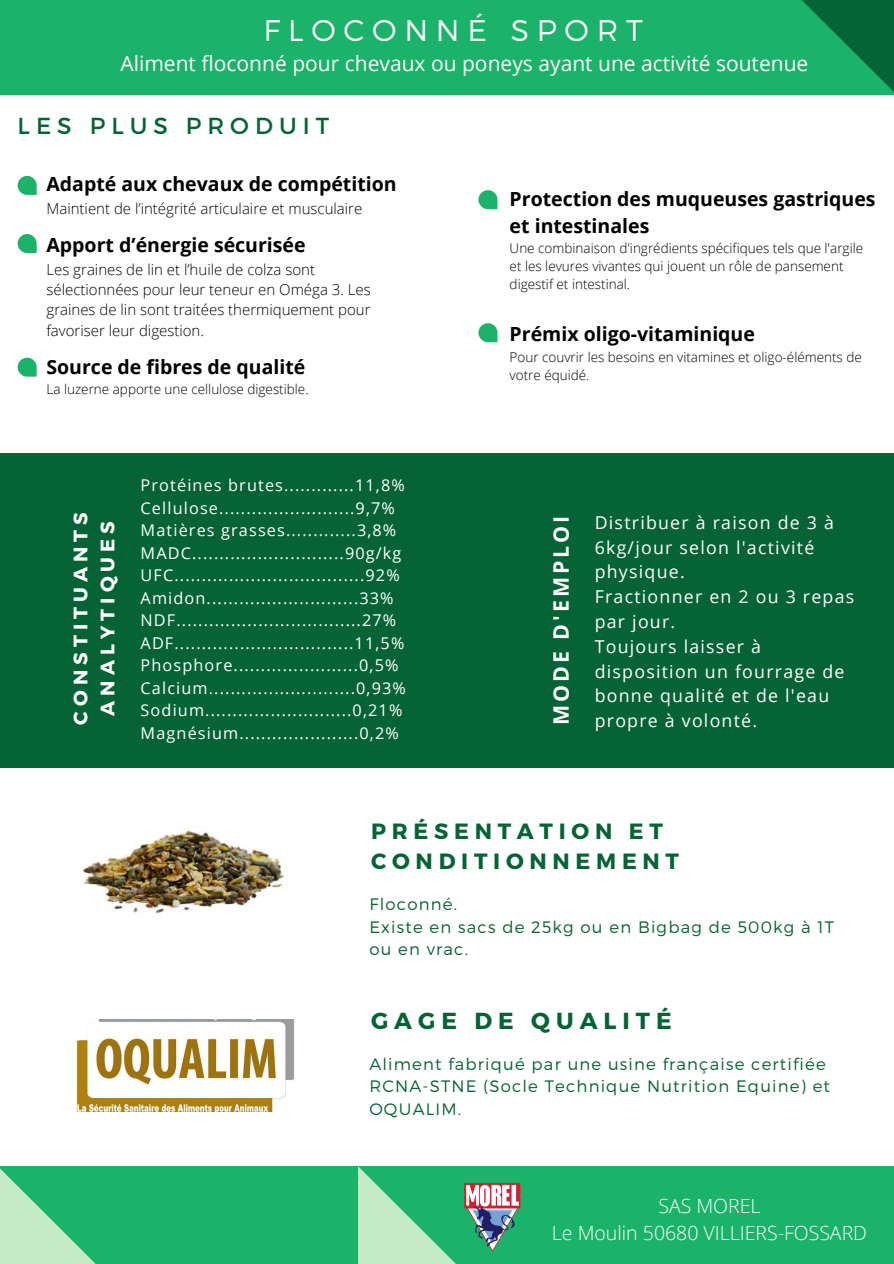
<style>
.page{position:relative;width:894px;height:1264px;background:#fff}
.page>*{position:absolute;margin:0;border:0;box-sizing:border-box;transform-origin:0 0}
.t1{font:300 29.85px "Montserrat";letter-spacing:.26em;color:#fff}
.t2{font:23.1px "Montserrat";letter-spacing:.26em;color:#066336}
.t3{font:700 23.1px "Montserrat";letter-spacing:.26em;color:#066336}
.t4{font:700 22.05px/30.3px "Montserrat";letter-spacing:.26em;color:#066336}
.t5{font:700 21.3px "Open Sans";letter-spacing:.14em;color:#fff}
.t6{font:21px "Open Sans";color:#fff}
.t7{font:700 19.5px/27px "Open Sans";color:#000}
.t8{font:300 19.5px/27px "Open Sans";color:#fff;text-align:center}
.t9{font:700 19.5px/27px "Montserrat";letter-spacing:.26em;color:#fff;text-align:center}
.t10{font:17.7px/24.8px "Open Sans";letter-spacing:.07em;color:#fff}
.t11{font:300 16.5px/22.5px "Montserrat";letter-spacing:.07em;color:#066336}
.t12{font:16.2px "Open Sans";letter-spacing:.07em;color:#fff}
.t13{font:300 15px/20.2px "Open Sans";color:#000}
.t14{font:300 13.5px/18px "Open Sans";color:#000}
</style>
<div class="page">
<div style="left:0;top:1166px;width:893px;height:97px;background:#1bb269"></div>
<div style="left:0;top:0;width:893px;height:95px;background:#1bb269"></div>
<svg style="left:358px;top:1166px;width:97px;height:97px"></svg>
<svg style="left:802px;top:0;width:91px;height:91px"></svg>
<svg style="left:0;top:1103px;width:192px;height:160px"></svg>
<div style="left:0;top:453px;width:893px;height:314px;background:#066336"></div>
<img style="left:82px;top:830px;width:202px;height:84px">
<svg style="left:18px;top:176px;width:19px;height:19px"></svg>
<svg style="left:18px;top:234px;width:19px;height:19px"></svg>
<svg style="left:18px;top:357px;width:19px;height:19px"></svg>
<svg style="left:478px;top:190px;width:19px;height:19px"></svg>
<svg style="left:478px;top:323px;width:19px;height:19px"></svg>
<img style="left:464px;top:1183px;width:57px;height:69px">
<img style="left:76px;top:1019px;width:218px;height:92px">
<h4 class="t1" style="left:263px;top:11px;width:381px">FLOCONNÉ SPORT</h4>
<p class="t6" style="left:120px;top:48px;width:689px">Aliment floconné pour chevaux ou poneys ayant une activité soutenue</p>
<p class="t2" style="left:18px;top:110px;width:313px">LES PLUS PRODUIT</p>
<p class="t7" style="left:46px;top:170px;width:351px">Adapté aux chevaux de compétition</p>
<p class="t13" style="left:46px;top:198px;width:317px">Maintient de l’intégrité articulaire et musculaire</p>
<p class="t7" style="left:509px;top:184px;width:367px">Protection des muqueuses gastriques et intestinales</p>
<p class="t14" style="left:509px;top:239px;width:355px">Une combinaison d'ingrédients spécifiques tels que l'argile et les levures vivantes qui jouent un rôle de pansement digestif et intestinal.</p>
<p class="t7" style="left:509px;top:320px;width:247px">Prémix oligo-vitaminique</p>
<p class="t14" style="left:509px;top:347px;width:353px">Pour couvrir les besoins en vitamines et oligo-éléments de votre équidé.</p>
<h2 class="t7" style="left:46px;top:231px;width:260px">Apport d’énergie sécurisée</h2>
<p class="t13" style="left:46px;top:259px;width:326px">Les graines de lin et l’huile de colza sont sélectionnées pour leur teneur en Oméga 3. Les graines de lin sont traitées thermiquement pour favoriser leur digestion.</p>
<h2 class="t7" style="left:46px;top:353px;width:260px">Source de fibres de qualité</h2>
<h6 class="t14" style="left:46px;top:380px;width:263px">La luzerne apporte une cellulose digestible.</h6>
<p class="t12" style="left:140px;top:474px;width:266px">Protéines brutes.............11,8%</p>
<p class="t12" style="left:140px;top:496px;width:256px">Cellulose.........................9,7%</p>
<p class="t12" style="left:140px;top:519px;width:257px">Matières grasses.............3,8%</p>
<p class="t12" style="left:140px;top:541px;width:262px">MADC............................90g/kg</p>
<p class="t12" style="left:140px;top:564px;width:260px">UFC...................................92%</p>
<p class="t12" style="left:140px;top:586px;width:254px">Amidon............................33%</p>
<p class="t12" style="left:140px;top:609px;width:257px">NDF..................................27%</p>
<h5 class="t12" style="left:140px;top:631px;width:265px">ADF.................................11,5%</h5>
<p class="t12" style="left:140px;top:654px;width:259px">Phosphore.......................0,5%</p>
<p class="t12" style="left:140px;top:676px;width:267px">Calcium...........................0,93%</p>
<p class="t12" style="left:140px;top:699px;width:263px">Sodium...........................0,21%</p>
<p class="t12" style="left:140px;top:721px;width:260px">Magnésium......................0,2%</p>
<h2 class="t9" style="left:66px;top:724px;width:214px;rotate:-90deg">CONSTITUANTS<br>ANALYTIQUES</h2>
<p class="t10" style="left:594px;top:509px;width:261px">Distribuer à raison de 3 à<br>6kg/jour selon l'activité physique.<br>Fractionner en 2 ou 3 repas par jour.<br>Toujours laisser à disposition un fourrage de bonne qualité et de l'eau propre à volonté.</p>
<p class="t5" style="left:546px;top:725px;width:211px;rotate:-90deg">MODE D'EMPLOI</p>
<p class="t4" style="left:371px;top:814px;width:309px">PRÉSENTATION ET<br>CONDITIONNEMENT</p>
<p class="t11" style="left:369px;top:892px;width:89px">Floconné.</p>
<p class="t11" style="left:369px;top:914px;width:466px">Existe en sacs de 25kg ou en Bigbag de 500kg à 1T ou en vrac.</p>
<p class="t3" style="left:371px;top:1006px;width:302px">GAGE DE QUALITÉ</p>
<h3 class="t11" style="left:369px;top:1051px;width:462px">Aliment fabriqué par une usine française certifiée<br>RCNA-STNE (Socle Technique Nutrition Equine) et<br>OQUALIM.</h3>
<p class="t8" style="left:551px;top:1191px;width:316px">SAS MOREL<br>Le Moulin 50680 VILLIERS-FOSSARD</p>
</div>
